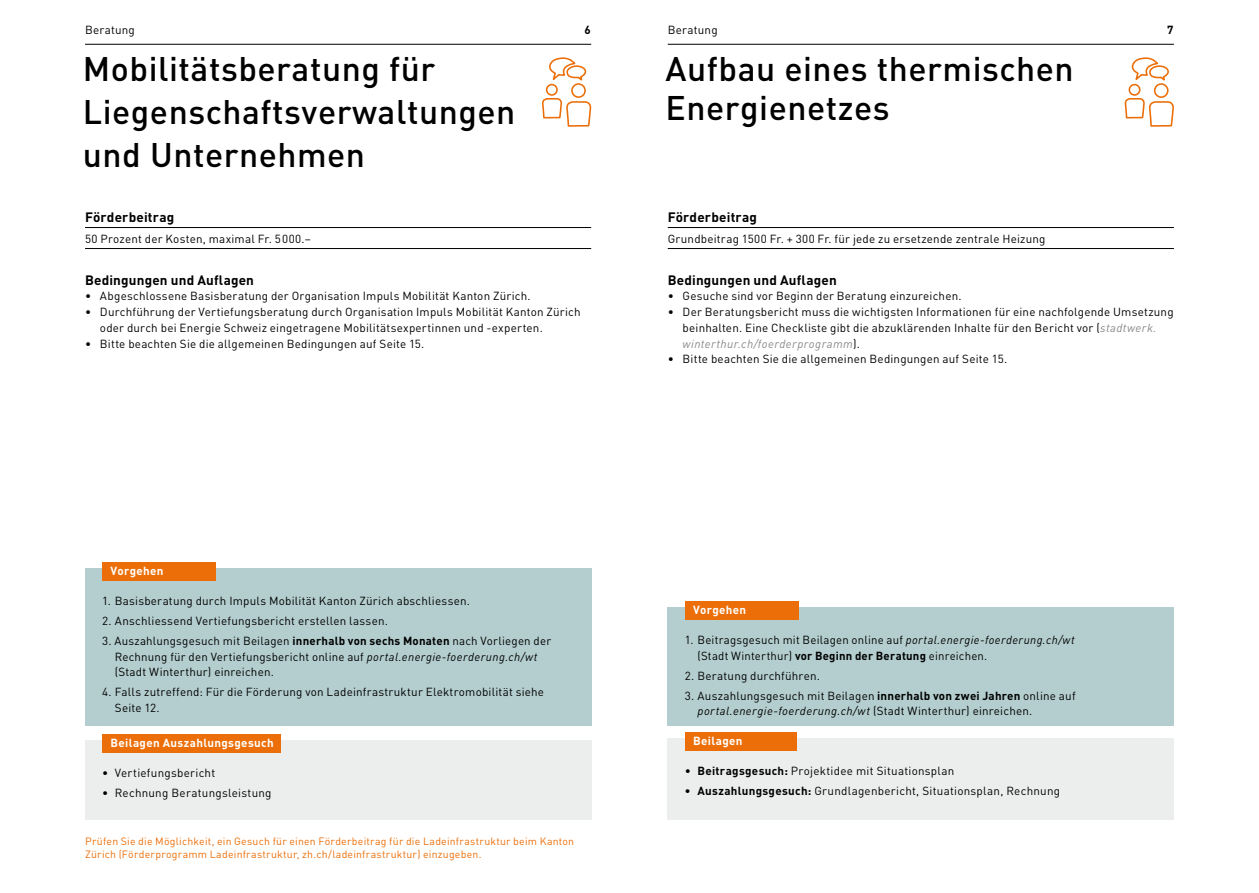
<style>
.page{position:relative;width:1259px;height:893px;background:#fff}
.page>*{position:absolute;margin:0;border:0;box-sizing:border-box;transform-origin:0 0}
.t1{font:500 33.75px/42.8px "DIN";letter-spacing:.015em;color:#000}
.t2{font:700 13.5px "DIN";letter-spacing:.015em;color:#000}
.t3{font:11.7px/15.8px "DIN";letter-spacing:.02em;color:#000}
.t4{font:700 11.7px "DIN";letter-spacing:.03em;color:#fff}
.t5{font:700 11.7px "DIN";color:#000}
.t6{font:10.5px/13.5px "DIN";letter-spacing:.02em;color:#eb6e08}
.s1{font-weight:700}
.s2{font-style:italic}
.s3{font-style:italic;color:#87888a}
</style>
<div class="page">
<hr style="left:85px;top:44px;width:506px;height:1px;background:#000">
<hr style="left:668px;top:44px;width:506px;height:1px;background:#000">
<hr style="left:85px;top:227px;width:506px;height:1px;background:#000">
<hr style="left:85px;top:248px;width:506px;height:1px;background:#000">
<hr style="left:668px;top:227px;width:506px;height:1px;background:#000">
<hr style="left:668px;top:248px;width:506px;height:1px;background:#000">
<div style="left:85px;top:568px;width:506px;height:158px;background:#b4cecf"></div>
<div style="left:668px;top:607px;width:506px;height:119px;background:#b4cecf"></div>
<div style="left:85px;top:740px;width:506px;height:80px;background:#eceded"></div>
<div style="left:668px;top:738px;width:506px;height:82px;background:#eceded"></div>
<div style="left:102px;top:562px;width:114px;height:18px;background:#eb6e08"></div>
<div style="left:685px;top:601px;width:114px;height:18px;background:#eb6e08"></div>
<div style="left:102px;top:734px;width:179px;height:19px;background:#eb6e08"></div>
<div style="left:685px;top:732px;width:111px;height:19px;background:#eb6e08"></div>
<svg style="left:549px;top:57px;width:38px;height:27px"></svg>
<svg style="left:542px;top:97px;width:50px;height:30px"></svg>
<div style="left:571px;top:83px;width:15px;height:15px;border:2px solid #eb6e08;border-radius:50%"></div>
<div style="left:546px;top:84px;width:12px;height:12px;border:2px solid #eb6e08;border-radius:50%"></div>
<svg style="left:1131px;top:57px;width:38px;height:27px"></svg>
<svg style="left:1124px;top:97px;width:50px;height:30px"></svg>
<div style="left:1154px;top:83px;width:14px;height:15px;border:2px solid #eb6e08;border-radius:50%"></div>
<div style="left:1128px;top:84px;width:12px;height:12px;border:2px solid #eb6e08;border-radius:50%"></div>
<p class="t3" style="left:85px;top:22px;width:51px">Beratung</p>
<p class="t5" style="left:584px;top:22px;width:8px">6</p>
<p class="t3" style="left:668px;top:22px;width:51px">Beratung</p>
<p class="t5" style="left:1167px;top:22px;width:8px">7</p>
<h1 class="t1" style="left:83px;top:47px;width:434px">Mobilitätsberatung für<br>Liegenschaftsverwaltungen und Unternehmen</h1>
<p class="t2" style="left:85px;top:208px;width:91px">Förderbeitrag</p>
<p class="t3" style="left:85px;top:230px;width:227px">50 Prozent der Kosten, maximal Fr. 5000.–</p>
<p class="t2" style="left:85px;top:271px;width:170px">Bedingungen und Auflagen</p>
<p class="t3" style="left:85px;top:288px;width:447px">• Abgeschlossene Basisberatung der Organisation Impuls Mobilität Kanton Zürich.</p>
<p class="t3" style="left:100px;top:304px;width:482px;text-indent:-15px">• Durchführung der Vertiefungsberatung durch Organisation Impuls Mobilität Kanton Zürich oder durch bei Energie Schweiz eingetragene Mobilitätsexpertinnen und -experten.</p>
<p class="t3" style="left:85px;top:335px;width:341px">• Bitte beachten Sie die allgemeinen Bedingungen auf Seite 15.</p>
<p class="t4" style="left:111px;top:563px;width:54px">Vorgehen</p>
<p class="t3" style="left:102px;top:593px;width:369px">1. Basisberatung durch Impuls Mobilität Kanton Zürich abschliessen.</p>
<p class="t3" style="left:102px;top:613px;width:287px">2. Anschliessend Vertiefungsbericht erstellen lassen.</p>
<p class="t3" style="left:115px;top:633px;width:438px;text-indent:-13px">3. Auszahlungsgesuch mit Beilagen <span class="s1">innerhalb von sechs Monaten</span> nach Vorliegen der<br>Rechnung für den Vertiefungsbericht online auf <span class="s2">portal.energie-foerderung.ch/wt </span>(Stadt Winterthur) einreichen.</p>
<p class="t3" style="left:115px;top:684px;width:431px;text-indent:-13px">4. Falls zutreffend: Für die Förderung von Ladeinfrastruktur Elektromobilität siehe<br>Seite 12.</p>
<h1 class="t1" style="left:665px;top:49px;width:410px;line-height:39px">Aufbau eines thermischen<br>Energienetzes</h1>
<p class="t2" style="left:668px;top:208px;width:91px">Förderbeitrag</p>
<p class="t3" style="left:668px;top:230px;width:379px">Grundbeitrag 1500 Fr. + 300 Fr. für jede zu ersetzende zentrale Heizung</p>
<p class="t2" style="left:668px;top:271px;width:170px">Bedingungen und Auflagen</p>
<p class="t3" style="left:668px;top:288px;width:295px">• Gesuche sind vor Beginn der Beratung einzureichen.</p>
<p class="t3" style="left:682px;top:304px;width:492px;text-indent:-15px">• Der Beratungsbericht muss die wichtigsten Informationen für eine nachfolgende Umsetzung beinhalten. Eine Checkliste gibt die abzuklärenden Inhalte für den Bericht vor (<span class="s3">stadtwerk. winterthur.ch/foerderprogramm</span>).</p>
<p class="t3" style="left:668px;top:351px;width:341px">• Bitte beachten Sie die allgemeinen Bedingungen auf Seite 15.</p>
<p class="t4" style="left:693px;top:602px;width:54px">Vorgehen</p>
<p class="t3" style="left:697px;top:631px;width:379px;text-indent:-13px">1. Beitragsgesuch mit Beilagen online auf <span class="s2">portal.energie-foerderung.ch/wt </span>(Stadt Winterthur) <span class="s1">vor Beginn der Beratung</span> einreichen.</p>
<p class="t3" style="left:685px;top:667px;width:137px">2. Beratung durchführen.</p>
<p class="t3" style="left:697px;top:687px;width:379px;text-indent:-13px">3. Auszahlungsgesuch mit Beilagen <span class="s1">innerhalb von zwei Jahren</span> online auf <span class="s2">portal.energie-foerderung.ch/wt</span> (Stadt Winterthur) einreichen.</p>
<p class="t4" style="left:111px;top:735px;width:165px">Beilagen Auszahlungsgesuch</p>
<p class="t4" style="left:693px;top:733px;width:51px">Beilagen</p>
<p class="t3" style="left:102px;top:765px;width:115px">• Vertiefungsbericht</p>
<p class="t3" style="left:102px;top:785px;width:171px">• Rechnung Beratungsleistung</p>
<p class="t6" style="left:85px;top:834px;width:490px">Prüfen Sie die Möglichkeit, ein Gesuch für einen Förderbeitrag für die Ladeinfrastruktur beim Kanton<br>Zürich (Förderprogramm Ladeinfrastruktur, zh.ch/ladeinfrastruktur) einzugeben.</p>
<p class="t3" style="left:685px;top:763px;width:271px">• <span class="s1">Beitragsgesuch:</span> Projektidee mit Situationsplan</p>
<p class="t3" style="left:685px;top:783px;width:377px"><span class="s1">• Auszahlungsgesuch:</span> Grundlagenbericht, Situationsplan, Rechnung</p>
</div>
